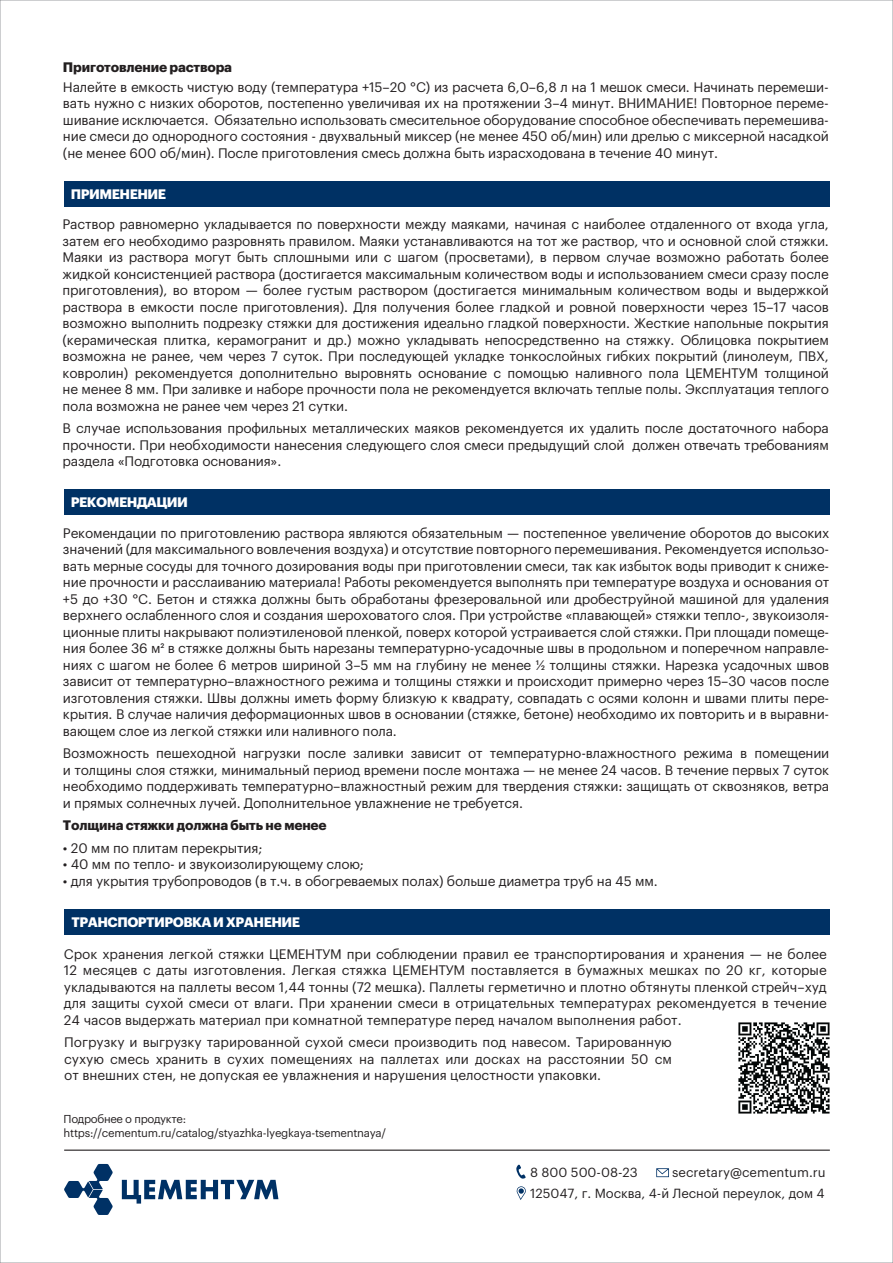
<style>
.page{position:relative;width:893px;height:1263px;background:#fff}
.page>*{position:absolute;margin:0;border:0;box-sizing:border-box;transform-origin:0 0}
.t1{font:13.5px/16.5px "Graphik LCG";letter-spacing:-.01em;color:#231f20;text-align:justify}
.t2{font:700 13.5px "Graphik LCG";letter-spacing:-.01em;color:#231f20}
.t3{font:700 13.5px "Graphik LCG";letter-spacing:-.035em;color:#fff}
.t4{font:12.9px/21.5px "Graphik LCG";color:#231f20;text-align:right}
.t5{font:11.25px "Graphik LCG";letter-spacing:-.025em;color:#231f20}
</style>
<div class="page">
<div style="left:64px;top:181px;width:765px;height:26px;background:#003164"></div>
<img style="left:738px;top:1022px;width:92px;height:92px">
<div style="left:64px;top:489px;width:765px;height:26px;background:#003164"></div>
<div style="left:64px;top:909px;width:765px;height:26px;background:#003164"></div>
<hr style="left:64px;top:1149px;width:766px;height:2px;background:#231f20">
<svg style="left:64px;top:1164px;width:49px;height:51px"></svg>
<svg style="left:122px;top:1180px;width:156px;height:23px"></svg>
<svg style="left:516px;top:1164px;width:10px;height:15px"></svg>
<svg style="left:656px;top:1168px;width:13px;height:9px"></svg>
<svg style="left:516px;top:1186px;width:10px;height:14px"></svg>
<p class="t2" style="left:63px;top:57px;width:171px">Приготовление раствора</p>
<p class="t1" style="left:63px;top:78px;width:767px">Налейте в емкость чистую воду (температура +15–20 °С) из расчета 6,0–6,8 л на 1 мешок смеси. Начинать перемеши&shy;вать нужно с низких оборотов, постепенно увеличивая их на протяжении 3–4 минут. ВНИМАНИЕ! Повторное переме&shy;шивание исключается. Обязательно использовать смесительное оборудование способное обеспечивать перемешива&shy;ние смеси до однородного состояния - двухвальный миксер (не менее 450 об/мин) или дрелью с миксерной насадкой (не менее 600 об/мин). После приготовления смесь должна быть израсходована в течение 40 минут.</p>
<p class="t3" style="left:71px;top:184px;width:97px">ПРИМЕНЕНИЕ</p>
<p class="t1" style="left:63px;top:215px;width:768px">Раствор равномерно укладывается по поверхности между маяками, начиная с наиболее отдаленного от входа угла, затем его необходимо разровнять правилом. Маяки устанавливаются на тот же раствор, что и основной слой стяжки.<br>Маяки из раствора могут быть сплошными или с шагом (просветами), в первом случае возможно работать более жидкой консистенцией раствора (достигается максимальным количеством воды и использованием смеси сразу после приготовления), во втором — более густым раствором (достигается минимальным количеством воды и выдержкой раствора в емкости после приготовления). Для получения более гладкой и ровной поверхности через 15–17 часов возможно выполнить подрезку стяжки для достижения идеально гладкой поверхности. Жесткие напольные покрытия (керамическая плитка, керамогранит и др.) можно укладывать непосредственно на стяжку. Облицовка покрытием возможна не ранее, чем через 7 суток. При последующей укладке тонкослойных гибких покрытий (линолеум, ПВХ, ковролин) рекомендуется дополнительно выровнять основание с помощью наливного пола ЦЕМЕНТУМ толщиной не менее 8 мм. При заливке и наборе прочности пола не рекомендуется включать теплые полы. Эксплуатация теплого пола возможна не ранее чем через 21 сутки.</p>
<p class="t1" style="left:63px;top:419px;width:768px">В случае использования профильных металлических маяков рекомендуется их удалить после достаточного набора прочности. При необходимости нанесения следующего слоя смеси предыдущий слой должен отвечать требованиям раздела «Подготовка основания».</p>
<p class="t3" style="left:71px;top:491px;width:119px">РЕКОМЕНДАЦИИ</p>
<p class="t1" style="left:63px;top:523px;width:768px">Рекомендации по приготовлению раствора являются обязательным — постепенное увеличение оборотов до высоких значений (для максимального вовлечения воздуха) и отсутствие повторного перемешивания. Рекомендуется использо&shy;вать мерные сосуды для точного дозирования воды при приготовлении смеси, так как избыток воды приводит к сниже&shy;ние прочности и расслаиванию материала! Работы рекомендуется выполнять при температуре воздуха и основания от +5 до +30 °C. Бетон и стяжка должны быть обработаны фрезеровальной или дробеструйной машиной для удаления верхнего ослабленного слоя и создания шероховатого слоя. При устройстве «плавающей» стяжки тепло-, звукоизоля&shy;ционные плиты накрывают полиэтиленовой пленкой, поверх которой устраивается слой стяжки. При площади помеще&shy;ния более 36 м2 в стяжке должны быть нарезаны температурно-усадочные швы в продольном и поперечном направле&shy;ниях с шагом не более 6 метров шириной 3–5 мм на глубину не менее ½ толщины стяжки. Нарезка усадочных швов зависит от температурно–влажностного режима и толщины стяжки и происходит примерно через 15–30 часов после изготовления стяжки. Швы должны иметь форму близкую к квадрату, совпадать с осями колонн и швами плиты пере&shy;крытия. В случае наличия деформационных швов в основании (стяжке, бетоне) необходимо их повторить и в выравни&shy;вающем слое из легкой стяжки или наливного пола.</p>
<p class="t1" style="left:63px;top:744px;width:768px">Возможность пешеходной нагрузки после заливки зависит от температурно-влажностного режима в помещении и толщины слоя стяжки, минимальный период времени после монтажа — не менее 24 часов. В течение первых 7 суток необходимо поддерживать температурно–влажностный режим для твердения стяжки: защищать от сквозняков, ветра и прямых солнечных лучей. Дополнительное увлажнение не требуется.</p>
<p class="t2" style="left:63px;top:815px;width:265px">Толщина стяжки должна быть не менее</p>
<p class="t1" style="left:63px;top:838px;width:201px">• 20 мм по плитам перекрытия;</p>
<p class="t1" style="left:63px;top:855px;width:302px">• 40 мм по тепло- и звукоизолирующему слою;</p>
<p class="t1" style="left:63px;top:871px;width:596px">• для укрытия трубопроводов (в т.ч. в обогреваемых полах) больше диаметра труб на 45 мм.</p>
<p class="t3" style="left:72px;top:912px;width:230px">ТРАНСПОРТИРОВКА И ХРАНЕНИЕ</p>
<p class="t1" style="left:64px;top:945px;width:764px">Срок хранения легкой стяжки ЦЕМЕНТУМ при соблюдении правил ее транспортирования и хранения — не более 12 месяцев с даты изготовления. Легкая стяжка ЦЕМЕНТУМ поставляется в бумажных мешках по 20 кг, которые укладываются на паллеты весом 1,44 тонны (72 мешка). Паллеты герметично и плотно обтянуты пленкой стрейч–худ для защиты сухой смеси от влаги. При хранении смеси в отрицательных температурах рекомендуется в течение 24 часов выдержать материал при комнатной температуре перед началом выполнения работ.</p>
<p class="t1" style="left:64px;top:1033px;width:609px">Погрузку и выгрузку тарированной сухой смеси производить под навесом. Тарированную сухую смесь хранить в сухих помещениях на паллетах или досках на расстоянии 50 см от внешних стен, не допуская ее увлажнения и нарушения целостности упаковки.</p>
<p class="t5" style="left:64px;top:1111px;width:124px">Подробнее о продукте:</p>
<p class="t4" style="left:530px;top:1160px;width:109px">8 800 500-08-23</p>
<p class="t4" style="left:530px;top:1160px;width:297px">secretary@cementum.ru<br>125047, г. Москва, 4-й Лесной переулок, дом 4</p>
</div>
